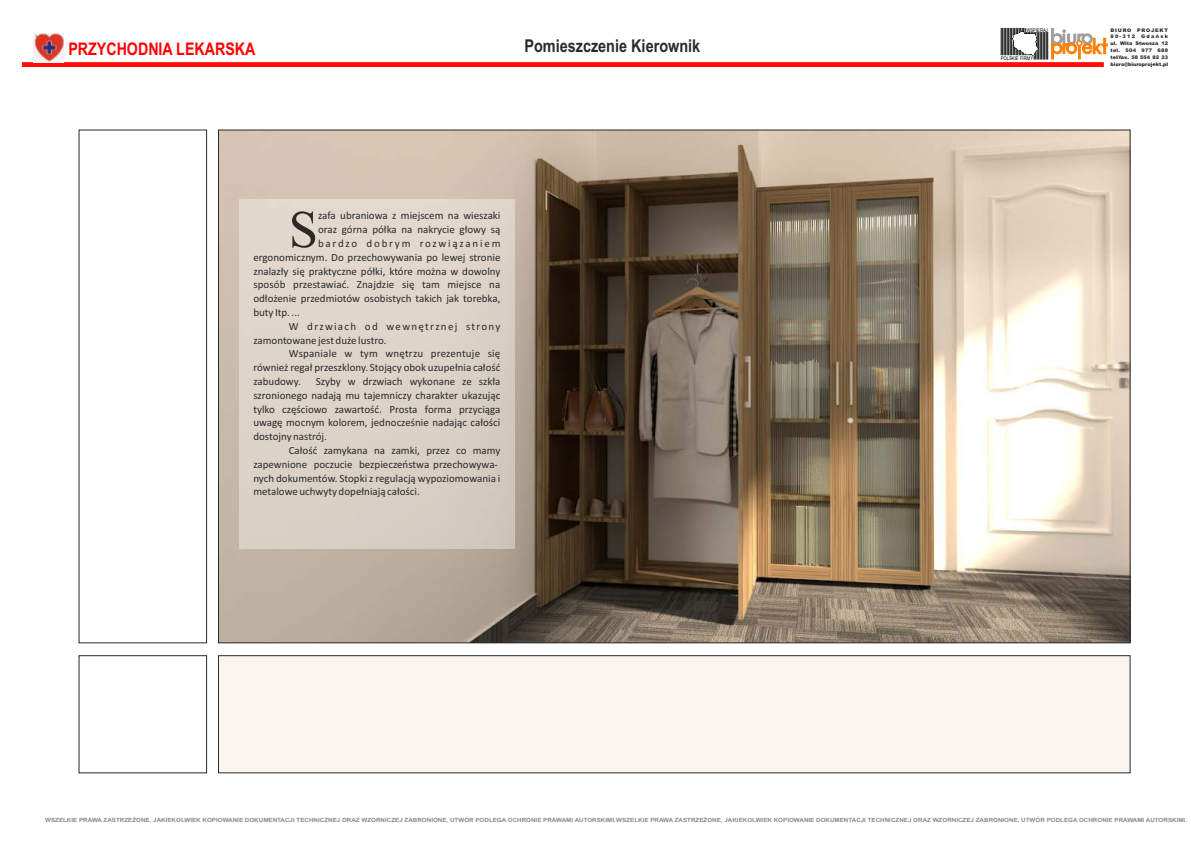
<style>
.page{position:relative;width:1191px;height:842px;background:#fff}
.page>*{position:absolute;margin:0;border:0;box-sizing:border-box;transform-origin:0 0}
.t1{font:52.5px "Times New Roman";color:#2b2a29}
.t2{font:700 17.6px "Arial Narrow";color:#2b2a29}
.t3{font:700 17.4px "Arial Narrow";color:#f00}
.t4{font:11px/13.8px "Calibri";color:#2b2a29;text-align:justify}
.t5{font:11px "Calibri";letter-spacing:.115em;color:#2b2a29}
.t6{font:11px "Calibri";letter-spacing:.16em;color:#2b2a29}
.t7{font:700 5.7px "Arial";color:#898989;scale:1.09 1}
.t8{font:5.1px "Arial Narrow";color:#000}
.t9{font:900 4.9px/6.9px "Arial";color:#2b2a29;text-align:justify}
.t10{font:900 4.9px/6.9px "Arial";letter-spacing:.155em;color:#2b2a29}
</style>
<div class="page">
<img style="left:220px;top:131px;width:908px;height:510px">
<svg style="left:22px;top:28px;width:1086px;height:39px"></svg>
<img style="left:34px;top:33px;width:29px;height:29px">
<div style="left:79px;top:129px;width:128px;height:514px;border:1px solid #2b2a29"></div>
<div style="left:218px;top:655px;width:913px;height:119px;background:#faf5ee"></div>
<div style="left:79px;top:655px;width:128px;height:118px;border:1px solid #2b2a29"></div>
<div style="left:239px;top:199px;width:275px;height:350px;background:#dcd3c9"></div>
<h3 class="t3" style="left:68px;top:43px;width:188px">PRZYCHODNIA LEKARSKA</h3>
<h2 class="t2" style="left:524px;top:39px;width:177px">Pomieszczenie Kierownik</h2>
<h1 class="t1" style="left:289px;top:211px;width:31px">S</h1>
<p class="t4" style="left:318px;top:210px;width:184px">zafa ubraniowa z miejscem na wieszaki</p>
<p class="t4" style="left:318px;top:224px;width:184px">oraz górna półka na nakrycie głowy są</p>
<p class="t6" style="left:318px;top:239px;width:184px">bardzo dobrym rozwiązaniem</p>
<p class="t4" style="left:253px;top:251px;width:249px">ergonomicznym. Do przechowywania po lewej stronie</p>
<p class="t4" style="left:253px;top:265px;width:249px">znalazły się praktyczne półki, które można w dowolny</p>
<p class="t4" style="left:253px;top:279px;width:248px">sposób przestawiać. Znajdzie się tam miejsce na</p>
<p class="t4" style="left:253px;top:293px;width:249px">odłożenie przedmiotów osobistych takich jak torebka,</p>
<p class="t4" style="left:253px;top:306px;width:48px">buty Itp. ...</p>
<p class="t5" style="left:289px;top:322px;width:213px">W drzwiach od wewnętrznej strony</p>
<p class="t4" style="left:253px;top:334px;width:135px">zamontowane jest duże lustro.</p>
<p class="t4" style="left:289px;top:348px;width:213px">Wspaniale w tym wnętrzu prezentuje się</p>
<p class="t4" style="left:253px;top:362px;width:249px">również regał przeszklony. Stojący obok uzupełnia całość</p>
<p class="t4" style="left:253px;top:375px;width:49px">zabudowy.</p>
<p class="t4" style="left:253px;top:375px;width:249px;text-indent:62px">Szyby w drzwiach wykonane ze szkła szronionego nadają mu tajemniczy charakter ukazując tylko częściowo zawartość. Prosta forma przyciąga uwagę mocnym kolorem, jednocześnie nadając całości dostojny nastrój.</p>
<p class="t4" style="left:253px;top:444px;width:249px;text-align:left;text-indent:35px">Całość zamykana na zamki, przez co mamy zapewnione poczucie bezpieczeństwa przechowywa&shy;nych dokumentów. Stopki z regulacją wypoziomowania i metalowe uchwyty dopełniają całości.</p>
<p class="t8" style="left:1026px;top:28px;width:23px">WSPIERAJ</p>
<p class="t8" style="left:1000px;top:56px;width:34px">POLSKIE FIRMY</p>
<p class="t10" style="left:1110px;top:27px;width:59px">BIURO PROJEKT<br>80-312</p>
<p class="t9" style="left:1110px;top:34px;width:59px;text-indent:31px">Gdańsk ul. Wita Stwosza 12 tel. 504 977 688 tel/fax. 58 554 82 23 biuro@biuroprojekt.pl</p>
<p class="t7" style="left:45px;top:818px;width:1049px">WSZELKIE PRAWA ZASTRZEŻONE, JAKIEKOLWIEK KOPIOWANIE DOKUMENTACJI TECHNICZNEJ ORAZ WZORNICZEJ ZABRONIONE, UTWÓR PODLEGA OCHRONIE PRAWAMI AUTORSKIMI.WSZELKIE PRAWA ZASTRZEŻONE, JAKIEKOLWIEK KOPIOWANIE DOKUMENTACJI TECHNICZNEJ ORAZ WZORNICZEJ ZABRONIONE, UTWÓR PODLEGA OCHRONIE PRAWAMI AUTORSKIMI.</p>
</div>
